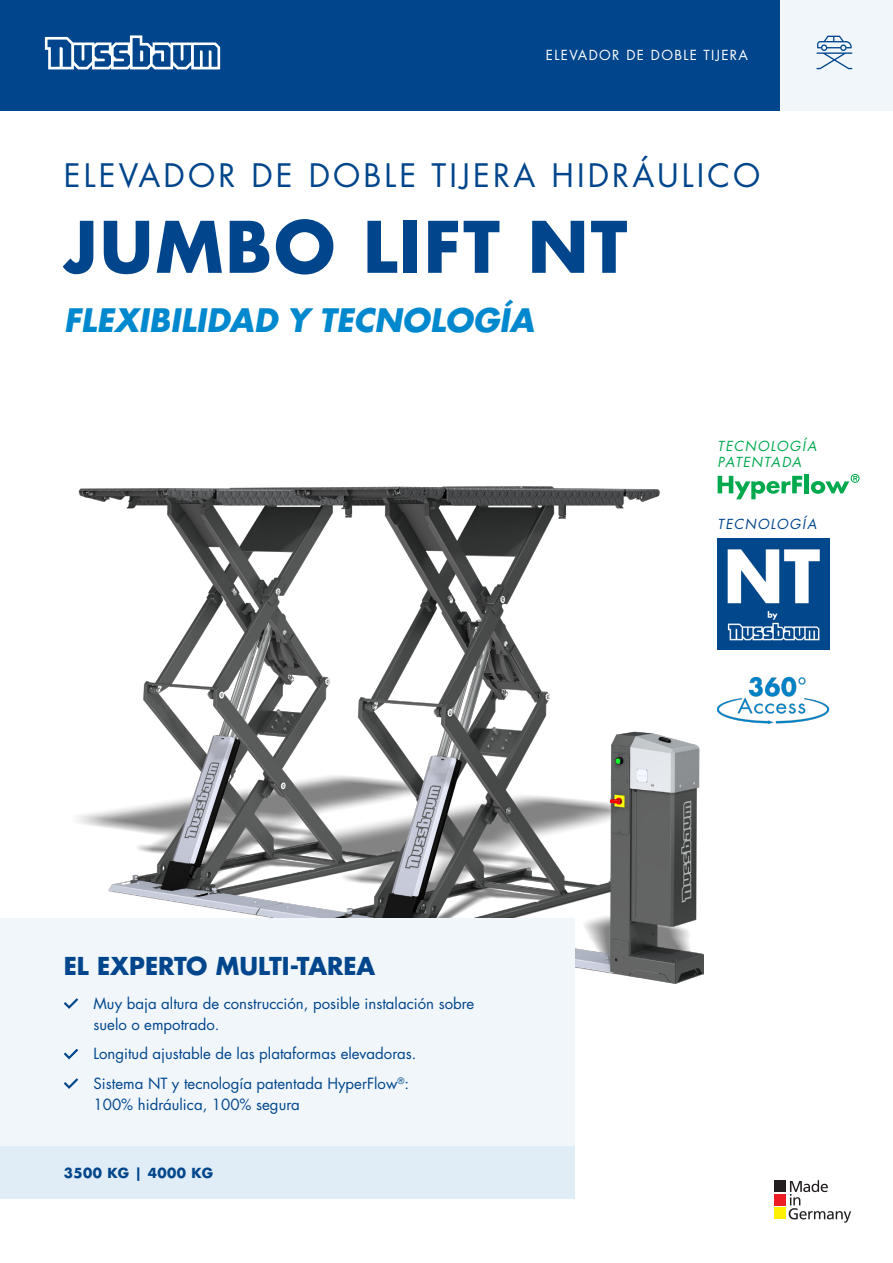
<style>
.page{position:relative;width:893px;height:1263px;background:#fff}
.page>*{position:absolute;margin:0;border:0;box-sizing:border-box;transform-origin:0 0}
.t1{font:700 69px "Futura LT Pro";letter-spacing:.03em;color:#01468c}
.t2{font:31.5px "Futura LT Pro";letter-spacing:.1em;color:#01468c}
.t3{font:italic 700 31.5px "Futura LT Pro";color:#0088ce}
.t4{font:700 24px "Futura LT Pro";color:#01468c}
.t5{font:15px/21px "Futura LT Pro";color:#01468c}
.t6{font:13.5px "Futura LT Pro";letter-spacing:.1em;color:#fff}
.t7{font:italic 13.5px/16.2px "Futura LT Pro";letter-spacing:.1em;color:#00a94d}
.t8{font:700 13.5px "Futura LT Pro";letter-spacing:.03em;color:#01468c}
.t9{font:italic 13.5px "Futura LT Pro";letter-spacing:.11em;color:#01468c}
</style>
<div class="page">
<div style="left:780px;top:0;width:113px;height:111px;background:#f0f6fa"></div>
<div style="left:0;top:0;width:780px;height:111px;background:#01468c"></div>
<svg style="left:816px;top:36px;width:36px;height:33px"></svg>
<svg style="left:45px;top:35px;width:175px;height:34px"></svg>
<img style="left:69px;top:487px;width:635px;height:497px">
<div style="left:775px;top:1180px;width:11px;height:12px;background:#231f20"></div>
<div style="left:775px;top:1194px;width:11px;height:11px;background:#ee1d23"></div>
<div style="left:775px;top:1207px;width:11px;height:12px;background:#fff101"></div>
<svg style="left:789px;top:1180px;width:62px;height:43px"></svg>
<div style="left:0;top:919px;width:574px;height:280px;background:#f0f6fa"></div>
<svg style="left:64px;top:998px;width:14px;height:11px"></svg>
<svg style="left:64px;top:1049px;width:14px;height:10px"></svg>
<svg style="left:64px;top:1078px;width:14px;height:11px"></svg>
<div style="left:0;top:1147px;width:574px;height:52px;background:#e1edf6"></div>
<img style="left:717px;top:676px;width:112px;height:49px">
<svg style="left:718px;top:476px;width:84px;height:23px"></svg>
<hr style="left:805px;top:474px;width:4px;height:19px;background:#00a94d">
<svg style="left:811px;top:474px;width:48px;height:20px"></svg>
<img style="left:718px;top:538px;width:111px;height:112px">
<p class="t6" style="left:546px;top:46px;width:204px">ELEVADOR DE DOBLE TIJERA</p>
<p class="t2" style="left:64px;top:154px;width:698px">ELEVADOR DE DOBLE TIJERA HIDRÁULICO</p>
<p class="t1" style="left:64px;top:194px;width:565px">JUMBO LIFT NT</p>
<p class="t3" style="left:64px;top:296px;width:472px">FLEXIBILIDAD Y TECNOLOGÍA</p>
<p class="t7" style="left:718px;top:438px;width:100px">TECNOLOGÍA<br>PATENTADA</p>
<p class="t4" style="left:64px;top:947px;width:313px">EL EXPERTO MULTI-TAREA</p>
<p class="t5" style="left:94px;top:993px;width:382px">Muy baja altura de construcción, posible instalación sobre suelo o empotrado.</p>
<p class="t5" style="left:94px;top:1043px;width:324px">Longitud ajustable de las plataformas elevadoras.</p>
<p class="t5" style="left:94px;top:1073px;width:317px">Sistema NT y tecnología patentada HyperFlow<sup>®</sup>:<br>100% hidráulica, 100% segura</p>
<p class="t8" style="left:64px;top:1162px;width:151px">3500 KG | 4000 KG</p>
<p class="t9" style="left:718px;top:515px;width:100px">TECNOLOGÍA</p>
</div>
